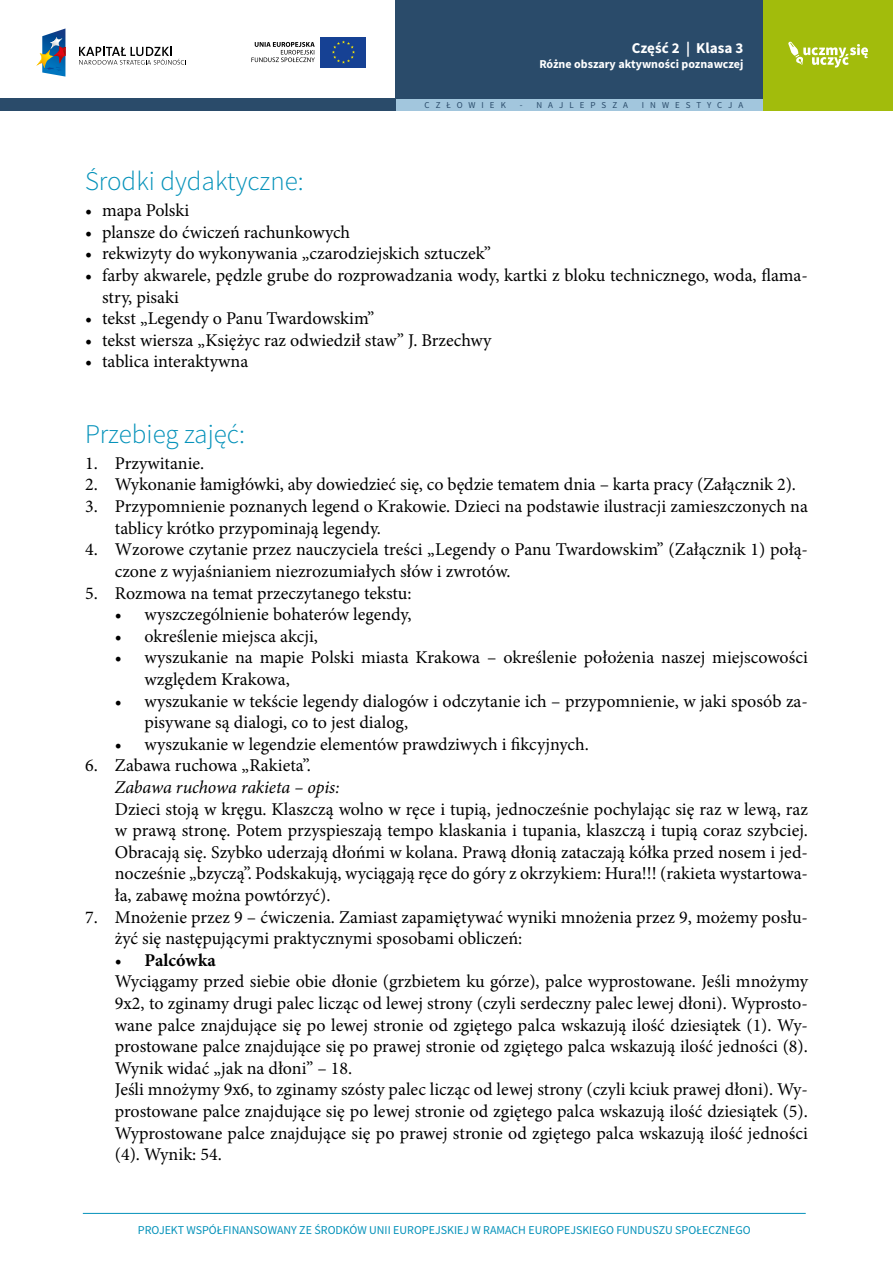
<style>
.page{position:relative;width:893px;height:1263px;background:#fff}
.page>*{position:absolute;margin:0;border:0;box-sizing:border-box;transform-origin:0 0}
.t1{font:300 27px "Source Sans Pro";color:#0592ba}
.t2{font:18px/21.6px "Minion Pro";color:#000}
.t3{font:italic 18px "Minion Pro";letter-spacing:-.01em;color:#000}
.t4{font:700 15px "Source Sans Pro";color:#fff}
.t5{font:12px "Source Sans Pro";color:#0592ba}
.t6{font:700 12px "Source Sans Pro";color:#fff}
.t7{font:9px "Source Sans Pro";letter-spacing:.67em;color:#2a4b6a}
.s1{font-weight:700}
</style>
<div class="page">
<div style="left:395px;top:99px;width:368px;height:12px;background:#a2c6dd"></div>
<div style="left:0;top:99px;width:395px;height:12px;background:#2a4b6a"></div>
<div style="left:763px;top:0;width:130px;height:111px;background:#a2bc0c"></div>
<div style="left:395px;top:0;width:368px;height:99px;background:#2a4b6a"></div>
<svg style="left:788px;top:42px;width:80px;height:26px"></svg>
<hr style="left:83px;top:1213px;width:723px;height:1px;background:#0592ba">
<svg style="left:79px;top:47px;width:107px;height:18px"></svg>
<svg style="left:36px;top:28px;width:29px;height:49px"></svg>
<div style="left:320px;top:37px;width:46px;height:30px;background:#164194"></div>
<svg style="left:332px;top:40px;width:23px;height:24px"></svg>
<svg style="left:251px;top:42px;width:64px;height:20px"></svg>
<p class="t4" style="left:632px;top:39px;width:113px">Część 2 | Klasa 3</p>
<p class="t6" style="left:539px;top:56px;width:206px">Różne obszary aktywności poznawczej</p>
<p class="t7" style="left:425px;top:100px;width:83px">CZŁOWIEK</p>
<p class="t7" style="left:520px;top:100px;width:110px">- NAJLEPSZA</p>
<p class="t7" style="left:642px;top:100px;width:103px">INWESTYCJA</p>
<h1 class="t1" style="left:85px;top:165px;width:220px">Środki dydaktyczne:</h1>
<p class="t2" style="left:85px;top:200px;width:106px">• mapa Polski</p>
<p class="t2" style="left:85px;top:221px;width:267px">• plansze do ćwiczeń rachunkowych</p>
<p class="t2" style="left:85px;top:243px;width:408px">• rekwizyty do wykonywania „czarodziejskich sztuczek”</p>
<p class="t2" style="left:102px;top:265px;width:707px;text-indent:-17px">• farby akwarele, pędzle grube do rozprowadzania wody, kartki z bloku technicznego, woda, flama&shy;stry, pisaki</p>
<p class="t2" style="left:85px;top:308px;width:291px">• tekst „Legendy o Panu Twardowskim”</p>
<p class="t2" style="left:85px;top:329px;width:408px">• tekst wiersza „Księżyc raz odwiedził staw” J. Brzechwy</p>
<p class="t2" style="left:85px;top:351px;width:165px">• tablica interaktywna</p>
<h1 class="t1" style="left:85px;top:418px;width:161px">Przebieg zajęć:</h1>
<p class="t2" style="left:85px;top:452px;width:121px">1. Przywitanie.</p>
<p class="t2" style="left:85px;top:474px;width:712px">2. Wykonanie łamigłówki, aby dowiedzieć się, co będzie tematem dnia – karta pracy (Załącznik 2).</p>
<p class="t2" style="left:115px;top:496px;width:695px;text-indent:-30px">3. Przypomnienie poznanych legend o Krakowie. Dzieci na podstawie ilustracji zamieszczonych na tablicy krótko przypominają legendy.</p>
<p class="t2" style="left:115px;top:539px;width:695px;text-indent:-30px">4. Wzorowe czytanie przez nauczyciela treści „Legendy o Panu Twardowskim” (Załącznik 1) połą&shy;czone z wyjaśnianiem niezrozumiałych słów i zwrotów.</p>
<p class="t2" style="left:85px;top:582px;width:328px">5. Rozmowa na temat przeczytanego tekstu:</p>
<p class="t2" style="left:115px;top:604px;width:298px">• wyszczególnienie bohaterów legendy,</p>
<p class="t2" style="left:115px;top:625px;width:205px">• określenie miejsca akcji,</p>
<p class="t2" style="left:145px;top:647px;width:665px;text-indent:-30px">• wyszukanie na mapie Polski miasta Krakowa – określenie położenia naszej miejscowości względem Krakowa,</p>
<p class="t2" style="left:145px;top:690px;width:665px;text-indent:-30px">• wyszukanie w tekście legendy dialogów i odczytanie ich – przypomnienie, w jaki sposób za&shy;pisywane są dialogi, co to jest dialog,</p>
<p class="t2" style="left:115px;top:733px;width:475px">• wyszukanie w legendzie elementów prawdziwych i fikcyjnych.</p>
<p class="t2" style="left:85px;top:755px;width:227px">6. Zabawa ruchowa „Rakieta”.</p>
<p class="t3" style="left:115px;top:775px;width:226px">Zabawa ruchowa rakieta – opis:</p>
<p class="t2" style="left:115px;top:798px;width:695px;text-align:justify">Dzieci stoją w kręgu. Klaszczą wolno w ręce i tupią, jednocześnie pochylając się raz w lewą, raz w prawą stronę. Potem przyspieszają tempo klaskania i tupania, klaszczą i tupią coraz szybciej.<br>Obracają się. Szybko uderzają dłońmi w kolana. Prawą dłonią zataczają kółka przed nosem i jed&shy;nocześnie „bzyczą”. Podskakują, wyciągają ręce do góry z okrzykiem: Hura!!! (rakieta wystartowa&shy;ła, zabawę można powtórzyć).</p>
<p class="t2" style="left:115px;top:906px;width:695px;text-indent:-30px">7. Mnożenie przez 9 – ćwiczenia. Zamiast zapamiętywać wyniki mnożenia przez 9, możemy posłu&shy;żyć się następującymi praktycznymi sposobami obliczeń:</p>
<p class="t2" style="left:115px;top:949px;width:695px">• <span class="s1">Palcówka<br></span>Wyciągamy przed siebie obie dłonie (grzbietem ku górze), palce wyprostowane. Jeśli mnożymy 9x2, to zginamy drugi palec licząc od lewej strony (czyli serdeczny palec lewej dłoni). Wyprosto&shy;wane palce znajdujące się po lewej stronie od zgiętego palca wskazują ilość dziesiątek (1). Wy&shy;prostowane palce znajdujące się po prawej stronie od zgiętego palca wskazują ilość jedności (8).<br>Wynik widać „jak na dłoni” – 18.<br>Jeśli mnożymy 9x6, to zginamy szósty palec licząc od lewej strony (czyli kciuk prawej dłoni). Wy&shy;prostowane palce znajdujące się po lewej stronie od zgiętego palca wskazują ilość dziesiątek (5).<br>Wyprostowane palce znajdujące się po prawej stronie od zgiętego palca wskazują ilość jedności (4). Wynik: 54.</p>
<p class="t5" style="left:138px;top:1222px;width:614px">PROJEKT WSPÓŁFINANSOWANY ZE ŚRODKÓW UNII EUROPEJSKIEJ W RAMACH EUROPEJSKIEGO FUNDUSZU SPOŁECZNEGO</p>
</div>
